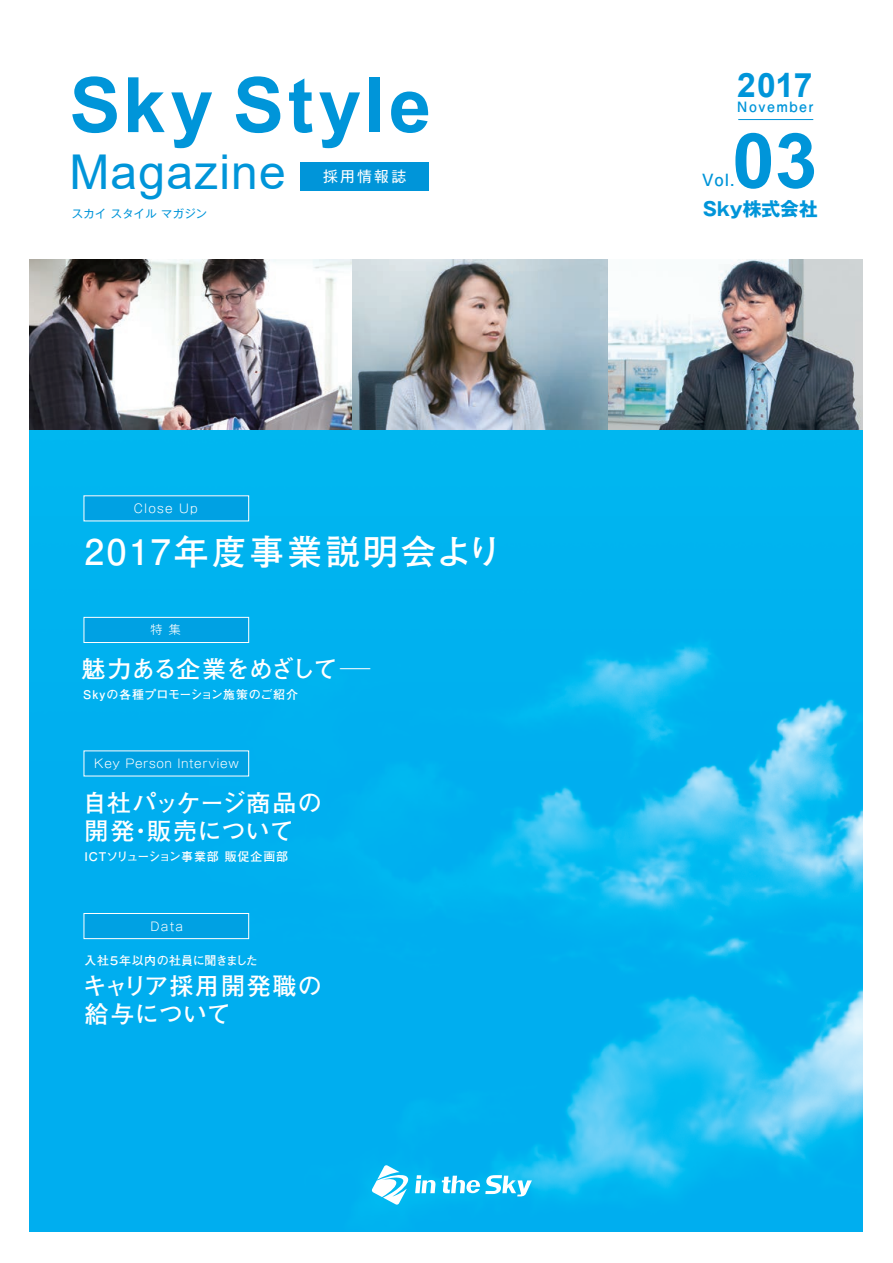
<style>
.page{position:relative;width:893px;height:1263px;background:#fff}
.page>*{position:absolute;margin:0;border:0;box-sizing:border-box;transform-origin:0 0}
.t1{font:700 76.5px "Arial";letter-spacing:.05em;color:#0095d9}
.t2{font:48px "Arial";letter-spacing:.025em;color:#0095d9}
.t3{font:35.25px "Futo Go B101 Pro Bold 90 msp RKSJ H";letter-spacing:.075em;color:#fff}
.t4{font:700 33.6px "Arial";color:#0095d9}
.t5{font:24px/28.5px "Futo Go B101 Pro Bold 90 msp RKSJ H";color:#fff}
.t6{font:24px/28.5px "Futo Go B101 Pro Bold 90 msp RKSJ H";letter-spacing:.03em;color:#fff}
.t7{font:24px "Futo Go B101 Pro Bold 90 msp RKSJ H";letter-spacing:-.035em;color:#fff}
.t8{font:18.75px "Gothic MB101 Pro Bold 90 msp RKSJ H";color:#0095d9}
.t9{font:16.8px "Futo Go B101 Pro Bold 90 msp RKSJ H";color:#0095d9}
.t10{font:14.85px "Gothic MB101 Pro Regular 90 msp RKSJ H";letter-spacing:.15em;color:#fff}
.t11{font:14.25px "Futo Go B101 Pro Bold 90 msp RKSJ H";letter-spacing:.1em;color:#0095d9}
.t12{font:12px "Futo Go B101 Pro Bold 90 msp RKSJ H";letter-spacing:.04em;color:#fff}
.t13{font:12px "Gothic MB101 Pro Light 90 msp RKSJ H";letter-spacing:.05em;color:#fff}
.t14{font:12px "Futo Go B101 Pro Bold 90 msp RKSJ H";letter-spacing:-.025em;color:#fff}
.t15{font:11.25px "Gothic MB101 Pro Regular 90 msp RKSJ H";letter-spacing:.03em;color:#0095d9}
.s1{font-family:"Gothic MB101 Pro Light 90 msp RKSJ H";font-size:19.2px}
</style>
<div class="page">
<img style="left:29px;top:259px;width:834px;height:972px">
<svg style="left:372px;top:1165px;width:36px;height:40px"></svg>
<svg style="left:415px;top:1175px;width:20px;height:18px"></svg>
<svg style="left:442px;top:1175px;width:90px;height:21px"></svg>
<div style="left:84px;top:751px;width:165px;height:25px;background:#00a1e3"></div>
<div style="left:84px;top:617px;width:165px;height:25px;background:#00a1e3"></div>
<div style="left:84px;top:617px;width:165px;height:26px;border:1px solid #fff"></div>
<div style="left:84px;top:496px;width:165px;height:25px;background:#00a1e3"></div>
<div style="left:84px;top:913px;width:165px;height:26px;background:#00a1e3"></div>
<div style="left:84px;top:913px;width:165px;height:26px;border:1px solid #fff"></div>
<hr style="left:738px;top:119px;width:75px;height:1px;background:#0095d9">
<div style="left:301px;top:162px;width:128px;height:29px;background:#0095d9"></div>
<h1 class="t1" style="left:70px;top:51px;width:363px">Sky Style</h1>
<h2 class="t2" style="left:69px;top:139px;width:218px">Magazine</h2>
<p class="t10" style="left:323px;top:164px;width:84px">採用情報誌</p>
<p class="t15" style="left:72px;top:204px;width:137px">スカイ スタイル マガジン</p>
<p class="t13" style="left:134px;top:498px;width:65px">Close Up</p>
<h3 class="t3" style="left:85px;top:523px;width:419px">2017年度事業説明会より</h3>
<p class="t13" style="left:151px;top:620px;width:32px">特 集</p>
<h3 class="t7" style="left:82px;top:649px;width:293px">魅力ある企業をめざして<span class="s1">ー</span></h3>
<p class="t12" style="left:83px;top:684px;width:216px">Skyの各種プロモーション施策のご紹介</p>
<p class="t13" style="left:94px;top:753px;width:146px">Key Person Interview</p>
<h3 class="t5" style="left:83px;top:785px;width:240px">自社パッケージ商品の開発・販売について</h3>
<p class="t12" style="left:85px;top:847px;width:205px">ICTソリューション事業部 販促企画部</p>
<p class="t13" style="left:151px;top:916px;width:34px">Data</p>
<p class="t14" style="left:85px;top:950px;width:175px">入社５年以内の社員に聞きました</p>
<h3 class="t6" style="left:83px;top:968px;width:240px">キャリア採用開発職の給与について</h3>
<h3 class="t4" style="left:737px;top:61px;width:77px">2017</h3>
<h1 class="t1" style="left:732px;top:107px;width:87px">03</h1>
<p class="t11" style="left:737px;top:95px;width:78px">November</p>
<h3 class="t9" style="left:702px;top:166px;width:34px">Vol.</h3>
<h3 class="t8" style="left:703px;top:193px;width:116px">Sky株式会社</h3>
</div>
